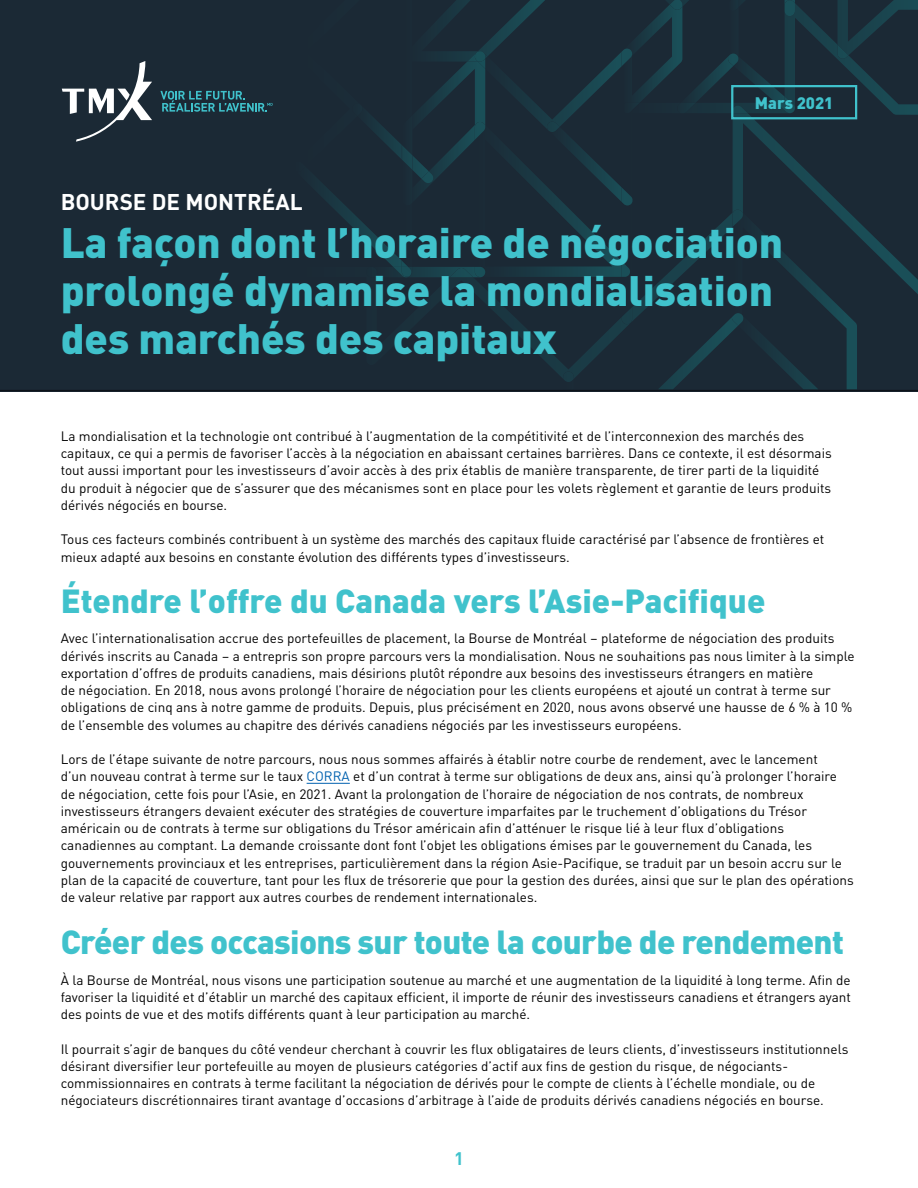
<style>
.page{position:relative;width:918px;height:1188px;background:#fff}
.page>*{position:absolute;margin:0;border:0;box-sizing:border-box;transform-origin:0 0}
.t1{font:900 42px/48px "DIN Pro";color:#40c2cc}
.t2{font:900 33px "DIN Pro";letter-spacing:-.02em;color:#40c2cc}
.t3{font:900 33px "DIN Pro";color:#40c2cc}
.t4{font:700 22.5px "DIN Pro";color:#fff}
.t5{font:700 18px "DIN Pro";color:#40c2cc}
.t6{font:900 16.5px "DIN Pro";color:#40c2cc}
.t7{font:13.5px/17.2px "DIN Pro";color:#000}
.s1{color:#0061af}
</style>
<div class="page">
<svg style="left:0;top:0;width:918px;height:391px"></svg>
<hr style="left:307px;top:783px;width:43px;height:1px;background:#0061af">
<svg style="left:62px;top:61px;width:90px;height:81px"></svg>
<svg style="left:160px;top:91px;width:113px;height:21px"></svg>
<div style="left:731px;top:85px;width:126px;height:34px;border:2px solid #40c2cc"></div>
<p class="t6" style="left:755px;top:89px;width:80px">Mars 2021</p>
<h3 class="t4" style="left:61px;top:184px;width:243px">BOURSE DE MONTRÉAL</h3>
<h1 class="t1" style="left:61px;top:216px;width:724px">La façon dont l’horaire de négociation prolongé dynamise la mondialisation des marchés des capitaux</h1>
<p class="t7" style="left:61px;top:427px;width:773px">La mondialisation et la technologie ont contribué à l’augmentation de la compétitivité et de l’interconnexion des marchés des capitaux, ce qui a permis de favoriser l’accès à la négociation en abaissant certaines barrières. Dans ce contexte, il est désormais tout aussi important pour les investisseurs d’avoir accès à des prix établis de manière transparente, de tirer parti de la liquidité du produit à négocier que de s’assurer que des mécanismes sont en place pour les volets règlement et garantie de leurs produits dérivés négociés en bourse.</p>
<p class="t7" style="left:61px;top:530px;width:765px">Tous ces facteurs combinés contribuent à un système des marchés des capitaux fluide caractérisé par l’absence de frontières et mieux adapté aux besoins en constante évolution des différents types d’investisseurs.</p>
<h2 class="t3" style="left:61px;top:574px;width:706px">Étendre l’offre du Canada vers l’Asie-Pacifique</h2>
<p class="t7" style="left:61px;top:629px;width:796px">Avec l’internationalisation accrue des portefeuilles de placement, la Bourse de Montréal – plateforme de négociation des produits dérivés inscrits au Canada – a entrepris son propre parcours vers la mondialisation. Nous ne souhaitions pas nous limiter à la simple exportation d’offres de produits canadiens, mais désirions plutôt répondre aux besoins des investisseurs étrangers en matière<br>de négociation. En 2018, nous avons prolongé l’horaire de négociation pour les clients européens et ajouté un contrat à terme sur obligations de cinq ans à notre gamme de produits. Depuis, plus précisément en 2020, nous avons observé une hausse de 6 % à 10 % de l’ensemble des volumes au chapitre des dérivés canadiens négociés par les investisseurs européens.</p>
<p class="t7" style="left:61px;top:750px;width:795px">Lors de l’étape suivante de notre parcours, nous nous sommes affairés à établir notre courbe de rendement, avec le lancement<br>d’un nouveau contrat à terme sur le taux <span class="s1">CORRA</span> et d’un contrat à terme sur obligations de deux ans, ainsi qu’à prolonger l’horaire de négociation, cette fois pour l’Asie, en 2021. Avant la prolongation de l’horaire de négociation de nos contrats, de nombreux investisseurs étrangers devaient exécuter des stratégies de couverture imparfaites par le truchement d’obligations du Trésor américain ou de contrats à terme sur obligations du Trésor américain afin d’atténuer le risque lié à leur flux d’obligations canadiennes au comptant. La demande croissante dont font l’objet les obligations émises par le gouvernement du Canada, les gouvernements provinciaux et les entreprises, particulièrement dans la région Asie-Pacifique, se traduit par un besoin accru sur le plan de la capacité de couverture, tant pour les flux de trésorerie que pour la gestion des durées, ainsi que sur le plan des opérations de valeur relative par rapport aux autres courbes de rendement internationales.</p>
<h2 class="t2" style="left:61px;top:916px;width:785px">Créer des occasions sur toute la courbe de rendement</h2>
<p class="t7" style="left:61px;top:970px;width:792px;text-align:justify">À la Bourse de Montréal, nous visons une participation soutenue au marché et une augmentation de la liquidité à long terme. Afin de favoriser la liquidité et d’établir un marché des capitaux efficient, il importe de réunir des investisseurs canadiens et étrangers ayant des points de vue et des motifs différents quant à leur participation au marché.</p>
<p class="t7" style="left:61px;top:1039px;width:789px">Il pourrait s’agir de banques du côté vendeur cherchant à couvrir les flux obligataires de leurs clients, d’investisseurs institutionnels désirant diversifier leur portefeuille au moyen de plusieurs catégories d’actif aux fins de gestion du risque, de négociants&shy;commissionnaires en contrats à terme facilitant la négociation de dérivés pour le compte de clients à l’échelle mondiale, ou de négociateurs discrétionnaires tirant avantage d’occasions d’arbitrage à l’aide de produits dérivés canadiens négociés en bourse.</p>
<h3 class="t5" style="left:454px;top:1144px;width:11px">1</h3>
</div>
